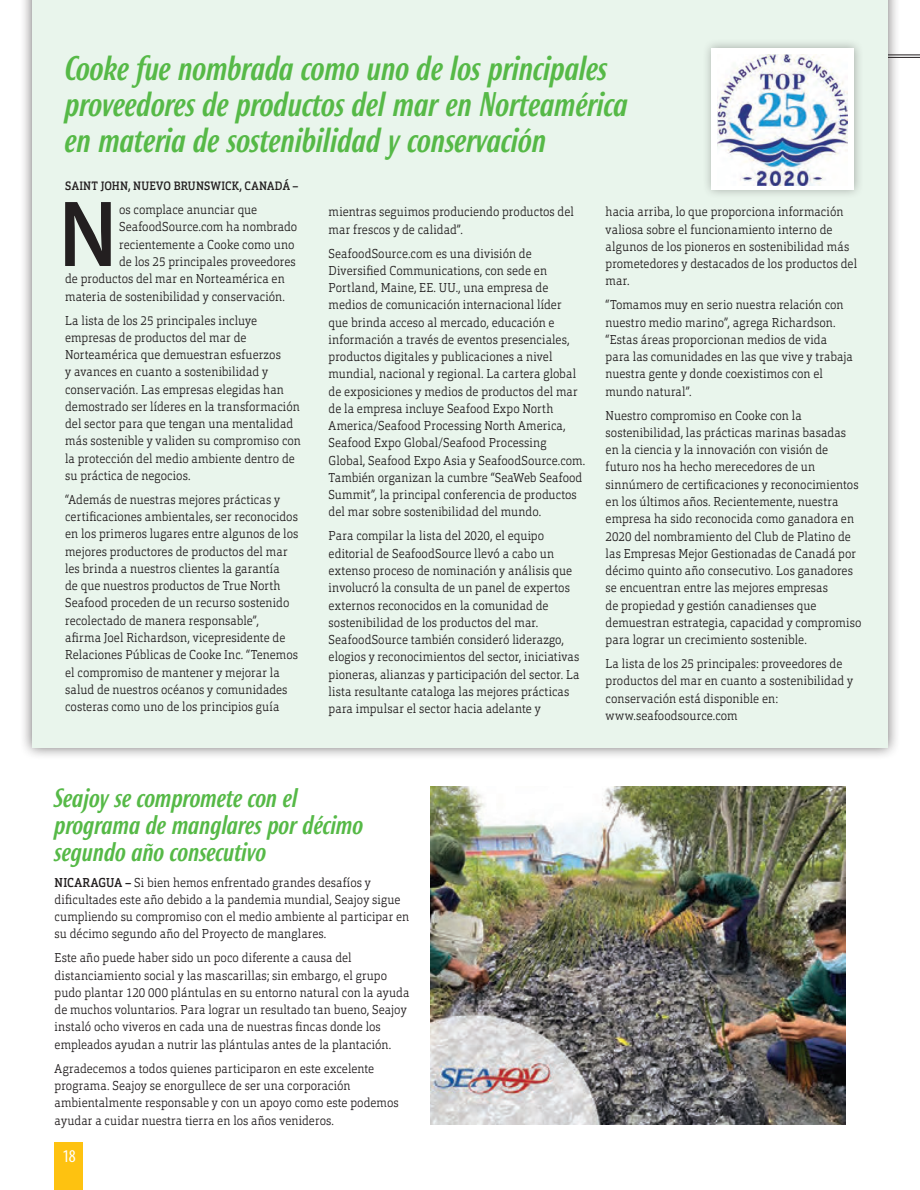
<style>
.page{position:relative;width:920px;height:1190px;background:#fff}
.page>*{position:absolute;margin:0;border:0;box-sizing:border-box;transform-origin:0 0}
.t1{font:600 94.8px "Myriad Pro";color:#231f20;scale:.9 1}
.t2{font:italic 500 33px/36px "Roxy";letter-spacing:-.01em;color:#56b947}
.t3{font:italic 500 25.5px/27px "Roxy";letter-spacing:-.01em;color:#56b947}
.t4{font:condensed 18px "Myriad Pro";color:#fff}
.t5{font:300 12.75px/17.2px "Orgon Slab";letter-spacing:.005em;color:#231f20;scale:.9 1}
.t6{font:500 12px "Orgon Slab";letter-spacing:.015em;color:#231f20;scale:.9 1}
.s1{font-weight:500}
</style>
<div class="page">
<hr style="left:865px;top:55px;width:54px;height:1px;background:#231f20">
<hr style="left:865px;top:57px;width:54px;height:1px;background:#231f20">
<div style="left:20px;top:0;width:880px;height:760px;background:#231f20;opacity:.65"></div>
<div style="left:33px;top:0;width:854px;height:747px;background:#e9f5ec"></div>
<div style="left:701px;top:38px;width:162px;height:161px;background:#231f20;opacity:.35"></div>
<div style="left:711px;top:48px;width:143px;height:141px;background:#fff"></div>
<img style="left:717px;top:54px;width:130px;height:131px">
<img style="left:430px;top:786px;width:414px;height:338px">
<div style="left:55px;top:1142px;width:28px;height:47px;background:#fec210"></div>
<h2 class="t2" style="left:65px;top:50px;width:564px">Cooke fue nombrada como uno de los principales proveedores de productos del mar en Norteamérica en materia de sostenibilidad y conservación</h2>
<p class="t6" style="left:65px;top:178px;width:261px">SAINT JOHN, NUEVO BRUNSWICK, CANADÁ –</p>
<h1 class="t1" style="left:59px;top:174px;width:66px">N</h1>
<p class="t5" style="left:119px;top:201px;width:155px">os complace anunciar que</p>
<p class="t5" style="left:119px;top:218px;width:199px">SeafoodSource.com ha nombrado</p>
<p class="t5" style="left:119px;top:235px;width:196px">recientemente a Cooke como uno</p>
<p class="t5" style="left:119px;top:253px;width:197px">de los 25 principales proveedores</p>
<p class="t5" style="left:65px;top:270px;width:245px">de productos del mar en Norteamérica en</p>
<p class="t5" style="left:65px;top:287px;width:245px">materia de sostenibilidad y conservación.</p>
<p class="t5" style="left:65px;top:311px;width:263px">La lista de los 25 principales incluye empresas de productos del mar de Norteamérica que demuestran esfuerzos<br>y avances en cuanto a sostenibilidad y conservación. Las empresas elegidas han demostrado ser líderes en la transformación del sector para que tengan una mentalidad más sostenible y validen su compromiso con la protección del medio ambiente dentro de su práctica de negocios.</p>
<p class="t5" style="left:65px;top:490px;width:260px">“Además de nuestras mejores prácticas y certificaciones ambientales, ser reconocidos en los primeros lugares entre algunos de los mejores productores de productos del mar les brinda a nuestros clientes la garantía<br>de que nuestros productos de True North Seafood proceden de un recurso sostenido recolectado de manera responsable”,<br>afirma Joel Richardson, vicepresidente de Relaciones Públicas de Cooke Inc. “Tenemos el compromiso de mantener y mejorar la salud de nuestros océanos y comunidades costeras como uno de los principios guía</p>
<p class="t5" style="left:328px;top:203px;width:274px">mientras seguimos produciendo productos del mar frescos y de calidad”.</p>
<p class="t5" style="left:328px;top:244px;width:287px">SeafoodSource.com es una división de Diversified Communications, con sede en Portland, Maine, EE. UU., una empresa de medios de comunicación internacional líder<br>que brinda acceso al mercado, educación e información a través de eventos presenciales, productos digitales y publicaciones a nivel mundial, nacional y regional. La cartera global de exposiciones y medios de productos del mar de la empresa incluye Seafood Expo North America/Seafood Processing North America, Seafood Expo Global/Seafood Processing Global, Seafood Expo Asia y SeafoodSource.com.<br>También organizan la cumbre “SeaWeb Seafood Summit”, la principal conferencia de productos del mar sobre sostenibilidad del mundo.</p>
<p class="t5" style="left:328px;top:527px;width:280px">Para compilar la lista del 2020, el equipo editorial de SeafoodSource llevó a cabo un extenso proceso de nominación y análisis que involucró la consulta de un panel de expertos externos reconocidos en la comunidad de sostenibilidad de los productos del mar.<br>SeafoodSource también consideró liderazgo, elogios y reconocimientos del sector, iniciativas pioneras, alianzas y participación del sector. La lista resultante cataloga las mejores prácticas para impulsar el sector hacia adelante y</p>
<p class="t5" style="left:605px;top:203px;width:281px">hacia arriba, lo que proporciona información valiosa sobre el funcionamiento interno de algunos de los pioneros en sostenibilidad más prometedores y destacados de los productos del mar.</p>
<p class="t5" style="left:605px;top:296px;width:276px">“Tomamos muy en serio nuestra relación con nuestro medio marino”, agrega Richardson. “Estas áreas proporcionan medios de vida para las comunidades en las que vive y trabaja nuestra gente y donde coexistimos con el mundo natural”.</p>
<p class="t5" style="left:605px;top:406px;width:285px">Nuestro compromiso en Cooke con la sostenibilidad, las prácticas marinas basadas en la ciencia y la innovación con visión de futuro nos ha hecho merecedores de un sinnúmero de certificaciones y reconocimientos en los últimos años. Recientemente, nuestra empresa ha sido reconocida como ganadora en 2020 del nombramiento del Club de Platino de las Empresas Mejor Gestionadas de Canadá por décimo quinto año consecutivo. Los ganadores se encuentran entre las mejores empresas<br>de propiedad y gestión canadienses que demuestran estrategia, capacidad y compromiso para lograr un crecimiento sostenible.</p>
<p class="t5" style="left:605px;top:655px;width:276px">La lista de los 25 principales: proveedores de productos del mar en cuanto a sostenibilidad y conservación está disponible en: www.seafoodsource.com</p>
<h3 class="t3" style="left:55px;top:784px;width:310px">Seajoy se compromete con el programa de manglares por décimo segundo año consecutivo</h3>
<p class="t5" style="left:55px;top:873px;width:395px"><span class="s1">NICARAGUA –</span> Si bien hemos enfrentado grandes desafíos y dificultades este año debido a la pandemia mundial, Seajoy sigue cumpliendo su compromiso con el medio ambiente al participar en su décimo segundo año del Proyecto de manglares.</p>
<p class="t5" style="left:55px;top:949px;width:395px">Este año puede haber sido un poco diferente a causa del distanciamiento social y las mascarillas; sin embargo, el grupo pudo plantar 120 000 plántulas en su entorno natural con la ayuda de muchos voluntarios. Para lograr un resultado tan bueno, Seajoy instaló ocho viveros en cada una de nuestras fincas donde los empleados ayudan a nutrir las plántulas antes de la plantación.</p>
<p class="t5" style="left:55px;top:1059px;width:383px">Agradecemos a todos quienes participaron en este excelente programa. Seajoy se enorgullece de ser una corporación ambientalmente responsable y con un apoyo como este podemos ayudar a cuidar nuestra tierra en los años venideros.</p>
<h3 class="t4" style="left:62px;top:1145px;width:15px">18</h3>
</div>
